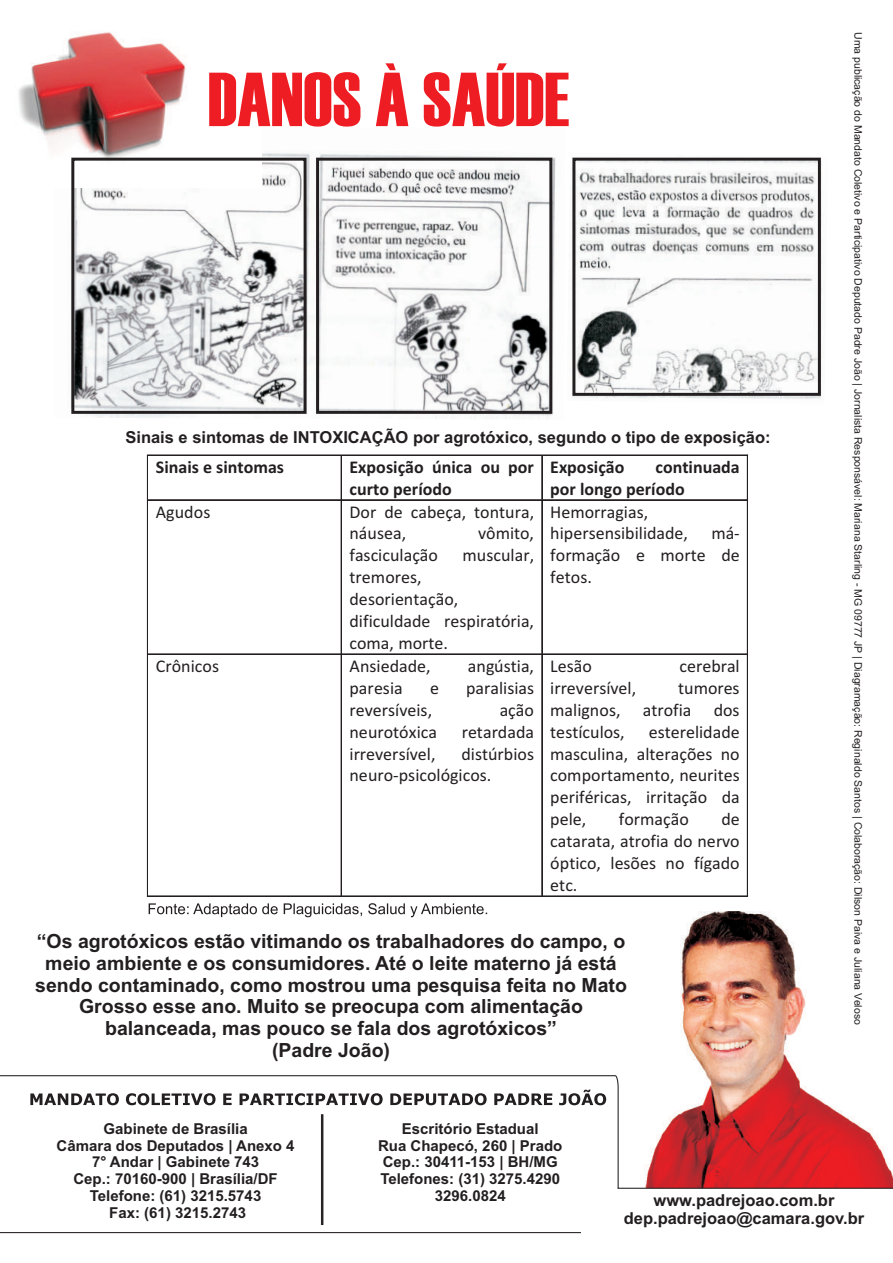
<style>
.page{position:relative;width:893px;height:1263px;background:#fff}
.page>*{position:absolute;margin:0;border:0;box-sizing:border-box;transform-origin:0 0}
.t1{font:76.35px "Haettenschweiler";color:#ee1d23}
.t2{font:700 19.5px/21.8px "Arial";color:#231f20;text-align:center}
.t3{font:18px/21.9px "Calibri";color:#231f20}
.t4{font:700 18px/21.9px "Calibri";color:#231f20}
.t5{font:700 16.5px/18.5px "Arial";color:#231f20;text-align:center}
.t6{font:700 15px/16.8px "Arial";color:#231f20;text-align:center}
.t7{font:10.5px "Arial";color:#231f20}
</style>
<div class="page">
<img style="left:680px;top:911px;width:126px;height:164px">
<img style="left:75px;top:153px;width:481px;height:266px">
<img style="left:572px;top:157px;width:250px;height:242px">
<img style="left:18px;top:32px;width:243px;height:155px">
<hr style="left:148px;top:455px;width:193px;height:1px;background:#231f20">
<hr style="left:342px;top:455px;width:200px;height:1px;background:#231f20">
<hr style="left:542px;top:455px;width:205px;height:1px;background:#231f20">
<hr style="left:147px;top:456px;width:1px;height:44px;background:#231f20">
<hr style="left:341px;top:456px;width:1px;height:44px;background:#231f20">
<hr style="left:542px;top:456px;width:1px;height:44px;background:#231f20">
<hr style="left:541px;top:456px;width:1px;height:44px;background:#231f20">
<hr style="left:747px;top:456px;width:1px;height:44px;background:#231f20">
<hr style="left:148px;top:500px;width:193px;height:1px;background:#231f20">
<hr style="left:148px;top:499px;width:193px;height:1px;background:#231f20">
<hr style="left:342px;top:500px;width:200px;height:1px;background:#231f20">
<hr style="left:342px;top:499px;width:200px;height:1px;background:#231f20">
<hr style="left:542px;top:500px;width:205px;height:1px;background:#231f20">
<hr style="left:542px;top:499px;width:205px;height:1px;background:#231f20">
<hr style="left:147px;top:500px;width:1px;height:154px;background:#231f20">
<hr style="left:341px;top:500px;width:1px;height:154px;background:#231f20">
<hr style="left:542px;top:500px;width:1px;height:154px;background:#231f20">
<hr style="left:541px;top:500px;width:1px;height:154px;background:#231f20">
<hr style="left:747px;top:500px;width:1px;height:154px;background:#231f20">
<hr style="left:148px;top:654px;width:193px;height:1px;background:#231f20">
<hr style="left:342px;top:654px;width:200px;height:1px;background:#231f20">
<hr style="left:542px;top:654px;width:205px;height:1px;background:#231f20">
<hr style="left:147px;top:655px;width:1px;height:241px;background:#231f20">
<hr style="left:148px;top:896px;width:193px;height:1px;background:#231f20">
<hr style="left:341px;top:655px;width:1px;height:241px;background:#231f20">
<hr style="left:342px;top:896px;width:200px;height:1px;background:#231f20">
<hr style="left:542px;top:655px;width:1px;height:241px;background:#231f20">
<hr style="left:541px;top:655px;width:1px;height:241px;background:#231f20">
<hr style="left:542px;top:896px;width:205px;height:1px;background:#231f20">
<hr style="left:747px;top:655px;width:1px;height:241px;background:#231f20">
<svg style="left:149px;top:903px;width:338px;height:14px"></svg>
<svg style="left:0;top:1075px;width:893px;height:159px"></svg>
<div style="left:581px;top:1232px;width:312px;height:31px;background:#fff"></div>
<svg style="left:30px;top:1089px;width:576px;height:16px"></svg>
<hr style="left:321px;top:1114px;width:2px;height:111px;background:#231f20">
<div style="left:71px;top:158px;width:236px;height:256px;border:3px solid #231f20"></div>
<div style="left:316px;top:158px;width:236px;height:256px;border:3px solid #231f20"></div>
<div style="left:572px;top:158px;width:249px;height:238px;border:3px solid #231f20"></div>
<h1 class="t1" style="left:208px;top:73px;width:363px">DANOS À SAÚDE</h1>
<p class="t5" style="left:125px;top:429px;width:647px">Sinais e sintomas de INTOXICAÇÃO por agrotóxico, segundo o tipo de exposição:</p>
<p class="t4" style="left:156px;top:457px;width:130px">Sinais e sintomas</p>
<p class="t4" style="left:350px;top:457px;width:186px">Exposição única ou por curto período</p>
<p class="t4" style="left:550px;top:457px;width:76px">Exposição</p>
<p class="t4" style="left:550px;top:457px;width:191px;text-indent:105px">continuada por longo período</p>
<p class="t3" style="left:156px;top:502px;width:56px">Agudos</p>
<p class="t3" style="left:350px;top:502px;width:186px">Dor de cabeça, tontura, náusea,</p>
<p class="t3" style="left:478px;top:524px;width:58px">vômito,</p>
<p class="t3" style="left:350px;top:546px;width:90px">fasciculação</p>
<p class="t3" style="left:463px;top:546px;width:73px">muscular,</p>
<p class="t3" style="left:350px;top:568px;width:186px">tremores, desorientação, dificuldade respiratória, coma, morte.</p>
<p class="t3" style="left:156px;top:656px;width:65px">Crônicos</p>
<p class="t3" style="left:350px;top:656px;width:83px">Ansiedade,</p>
<p class="t3" style="left:468px;top:656px;width:68px">angústia,</p>
<p class="t3" style="left:350px;top:678px;width:55px">paresia</p>
<p class="t3" style="left:430px;top:678px;width:10px">e</p>
<p class="t3" style="left:466px;top:678px;width:70px">paralisias</p>
<p class="t3" style="left:350px;top:700px;width:84px">reversíveis,</p>
<p class="t3" style="left:500px;top:700px;width:36px">ação</p>
<p class="t3" style="left:350px;top:722px;width:89px">neurotóxica</p>
<p class="t3" style="left:462px;top:722px;width:74px">retardada</p>
<p class="t3" style="left:350px;top:744px;width:87px">irreversível,</p>
<p class="t3" style="left:350px;top:744px;width:186px;text-indent:112px">distúrbios neuro-psicológicos.</p>
<p class="t3" style="left:550px;top:502px;width:139px">Hemorragias, hipersensibilidade,</p>
<p class="t3" style="left:550px;top:524px;width:191px;text-align:justify;text-indent:161px">má&shy;formação e morte de fetos.</p>
<p class="t3" style="left:550px;top:656px;width:43px">Lesão</p>
<p class="t3" style="left:679px;top:656px;width:62px">cerebral</p>
<p class="t3" style="left:550px;top:678px;width:88px">irreversível,</p>
<p class="t3" style="left:550px;top:678px;width:191px;text-align:justify;text-indent:128px">tumores malignos, atrofia dos testículos,</p>
<p class="t3" style="left:550px;top:722px;width:191px;text-align:justify;text-indent:99px">esterelidade masculina, alterações no comportamento, neurites periféricas, irritação da pele,</p>
<p class="t3" style="left:619px;top:810px;width:72px">formação</p>
<p class="t3" style="left:550px;top:810px;width:191px;text-align:justify;text-indent:171px">de catarata, atrofia do nervo óptico, lesões no fígado etc.</p>
<p class="t2" style="left:35px;top:932px;width:593px">“Os agrotóxicos estão vitimando os trabalhadores do campo, o meio ambiente e os consumidores. Até o leite materno já está sendo contaminado, como mostrou uma pesquisa feita no Mato Grosso esse ano. Muito se preocupa com alimentação balanceada, mas pouco se fala dos agrotóxicos”<br>(Padre João)</p>
<p class="t7" style="left:862px;top:32px;width:994px;rotate:90deg">Uma publicação do Mandato Coletivo e Participativo Deputado Padre João | Jornalista Responsável: Mariana Starling - MG 09777 JP | Diagramação: Reginaldo Santos | Colaboração: Dilson Paiva e Juliana Veloso</p>
<p class="t6" style="left:57px;top:1121px;width:239px">Gabinete de Brasília<br>Câmara dos Deputados | Anexo 4<br>7° Andar | Gabinete 743<br>Cep.: 70160-900 | Brasília/DF<br>Telefone: (61) 3215.5743<br>Fax: (61) 3215.2743</p>
<p class="t6" style="left:378px;top:1122px;width:186px">Escritório Estadual<br>Rua Chapecó, 260 | Prado<br>Cep.: 30411-153 | BH/MG<br>Telefones: (31) 3275.4290<br>3296.0824</p>
<p class="t5" style="left:624px;top:1192px;width:242px">www.padrejoao.com.br dep.padrejoao@camara.gov.br</p>
</div>
